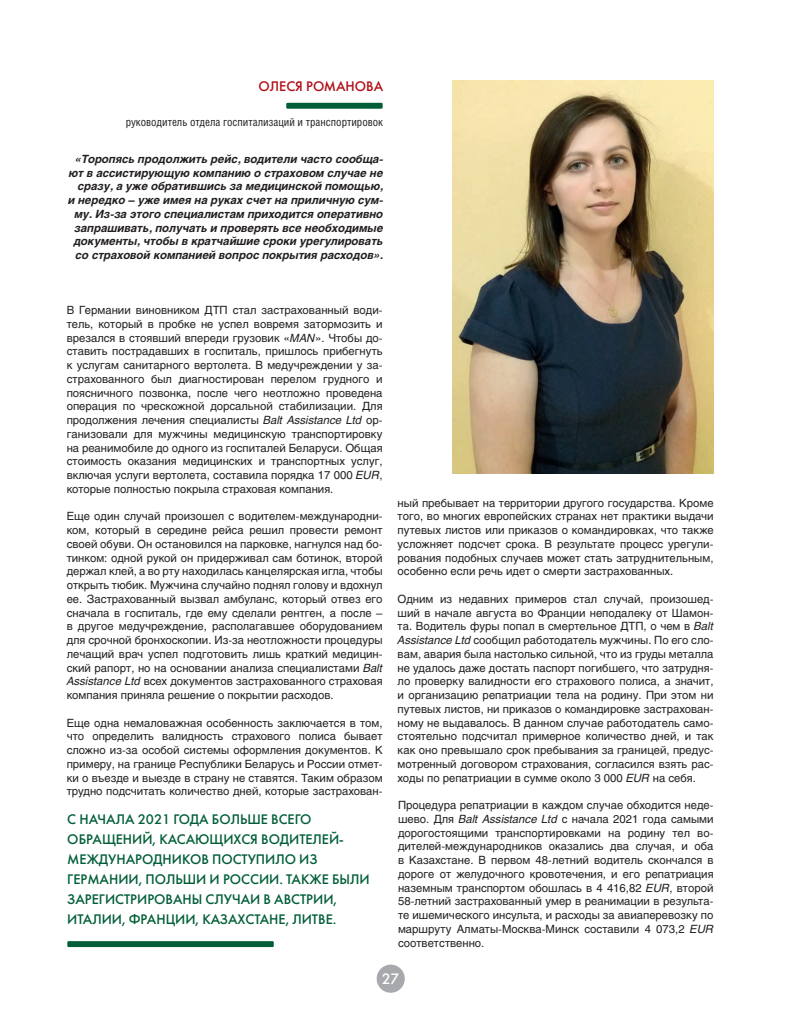
<style>
.page{position:relative;width:798px;height:1028px;background:#fff}
.page>*{position:absolute;margin:0;border:0;box-sizing:border-box;transform-origin:0 0}
.t1{font:15px "Futura Futuris C";color:#fff}
.t2{font:13.75px/20px "Futura Futuris C";color:#015e37}
.t3{font:13.75px "Futura Futuris C";color:#b00d15}
.t4{font:11.25px/13.8px "Helios C";color:#231f20;text-align:justify}
.t5{font:italic 700 11.25px/13.8px "Helios C";color:#231f20;text-align:right}
.t6{font:11.25px "Helios Cond C";color:#231f20}
.s1{font-style:italic}
</style>
<div class="page">
<div style="left:376px;top:964px;width:28px;height:28px;background:#a8a9ad;border-radius:50%"></div>
<img style="left:452px;top:80px;width:261px;height:394px">
<div style="left:286px;top:103px;width:96px;height:6px;background:#015e37"></div>
<div style="left:67px;top:941px;width:207px;height:6px;background:#015e37"></div>
<p class="t3" style="left:258px;top:78px;width:126px">ОЛЕСЯ РОМАНОВА</p>
<p class="t6" style="left:126px;top:115px;width:259px">руководитель отдела госпитализаций и транспортировок</p>
<p class="t5" style="left:68px;top:152px;width:316px">«Торопясь продолжить рейс, водители часто сообща&shy;ют в ассистирующую компанию о страховом случае не сразу, а уже обратившись за медицинской помощью,<br>и нередко – уже имея на руках счет на приличную сум&shy;му. Из-за этого специалистам приходится оперативно запрашивать, получать и проверять все необходимые документы, чтобы в кратчайшие сроки урегулировать со страховой компанией вопрос покрытия расходов».</p>
<p class="t4" style="left:67px;top:303px;width:317px">В Германии виновником ДТП стал застрахованный води&shy;тель, который в пробке не успел вовремя затормозить и врезался в стоявший впереди грузовик «<span class="s1">МАN</span>». Чтобы до&shy;ставить пострадавших в госпиталь, пришлось прибегнуть к услугам санитарного вертолета. В медучреждении у за&shy;страхованного был диагностирован перелом грудного и поясничного позвонка, после чего неотложно проведена операция по чрескожной дорсальной стабилизации. Для продолжения лечения специалисты <span class="s1">Balt Assistance Ltd</span> ор&shy;ганизовали для мужчины медицинскую транспортировку на реанимобиле до одного из госпиталей Беларуси. Общая стоимость оказания медицинских и транспортных услуг, включая услуги вертолета, составила порядка 17 000 <span class="s1">EUR</span>, которые полностью покрыла страховая компания.</p>
<p class="t4" style="left:67px;top:509px;width:317px">Еще один случай произошел с водителем-международни&shy;ком, который в середине рейса решил провести ремонт своей обуви. Он остановился на парковке, нагнулся над бо&shy;тинком: одной рукой он придерживал сам ботинок, второй держал клей, а во рту находилась канцелярская игла, чтобы открыть тюбик. Мужчина случайно поднял голову и вдохнул ее. Застрахованный вызвал амбуланс, который отвез его сначала в госпиталь, где ему сделали рентген, а после – в другое медучреждение, располагавшее оборудованием для срочной бронхоскопии. Из-за неотложности процедуры лечащий врач успел подготовить лишь краткий медицин&shy;ский рапорт, но на основании анализа специалистами <span class="s1">Balt Assistance Ltd</span> всех документов застрахованного страховая компания приняла решение о покрытии расходов.</p>
<p class="t4" style="left:67px;top:715px;width:317px">Еще одна немаловажная особенность заключается в том, что определить валидность страхового полиса бывает сложно из-за особой системы оформления документов. К примеру, на границе Республики Беларусь и России отмет&shy;ки о въезде и выезде в страну не ставятся. Таким образом трудно подсчитать количество дней, которые застрахован-</p>
<p class="t2" style="left:67px;top:809px;width:304px">С НАЧАЛА 2021 ГОДА БОЛЬШЕ ВСЕГО ОБРАЩЕНИЙ, КАСАЮЩИХСЯ ВОДИТЕЛЕЙ-МЕЖДУНАРОДНИКОВ ПОСТУПИЛО ИЗ ГЕРМАНИИ, ПОЛЬШИ И РОССИИ. ТАКЖЕ БЫЛИ ЗАРЕГИСТРИРОВАНЫ СЛУЧАИ В АВСТРИИ, ИТАЛИИ, ФРАНЦИИ, КАЗАХСТАНЕ, ЛИТВЕ.</p>
<p class="t4" style="left:397px;top:495px;width:317px">ный пребывает на территории другого государства. Кроме того, во многих европейских странах нет практики выдачи путевых листов или приказов о командировках, что также усложняет подсчет срока. В результате процесс урегули&shy;рования подобных случаев может стать затруднительным, особенно если речь идет о смерти застрахованных.</p>
<p class="t4" style="left:397px;top:592px;width:317px">Одним из недавних примеров стал случай, произошед&shy;ший в начале августа во Франции неподалеку от Шамон&shy;та. Водитель фуры попал в смертельное ДТП, о чем в <span class="s1">Balt Assistance Ltd</span> сообщил работодатель мужчины. По его сло&shy;вам, авария была настолько сильной, что из груды металла не удалось даже достать паспорт погибшего, что затрудня&shy;ло проверку валидности его страхового полиса, а значит, и организацию репатриации тела на родину. При этом ни путевых листов, ни приказов о командировке застрахован&shy;ному не выдавалось. В данном случае работодатель само&shy;стоятельно подсчитал примерное количество дней, и так как оно превышало срок пребывания за границей, предус&shy;мотренный договором страхования, согласился взять рас&shy;ходы по репатриации в сумме около 3 000 <span class="s1">EUR</span> на себя.</p>
<p class="t4" style="left:398px;top:798px;width:317px">Процедура репатриации в каждом случае обходится неде&shy;шево. Для <span class="s1">Balt Assistance Ltd</span> с начала 2021 года самыми дорогостоящими транспортировками на родину тел во&shy;дителей-международников оказались два случая, и оба в Казахстане. В первом 48-летний водитель скончался в дороге от желудочного кровотечения, и его репатриация наземным транспортом обошлась в 4 416,82 <span class="s1">EUR</span>, второй 58-летний застрахованный умер в реанимации в результа&shy;те ишемического инсульта, и расходы за авиаперевозку по маршруту Алматы-Москва-Минск составили 4 073,2 <span class="s1">EUR </span>соответственно.</p>
<h1 class="t1" style="left:381px;top:969px;width:19px">27</h1>
</div>
